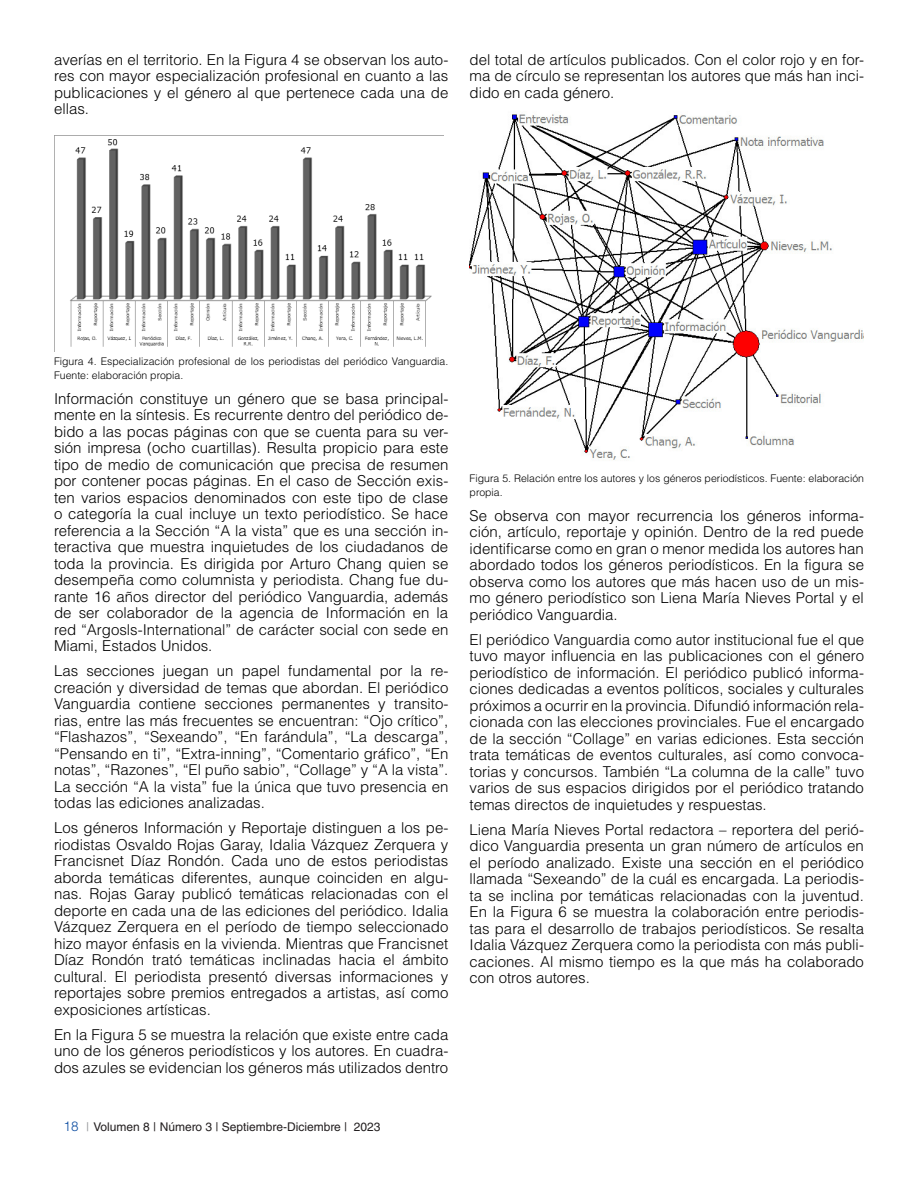
<style>
.page{position:relative;width:918px;height:1188px;background:#fff}
.page>*{position:absolute;margin:0;border:0;box-sizing:border-box;transform-origin:0 0}
.TEXTO{font:300 15px/16.5px "Helvetica LT Std";color:#000;text-align:justify}
.t1{font:12px "Helvetica LT Std";color:#231f20}
.pie_de_foto{font:300 10.5px/13.5px "Helvetica LT Std";color:#000}
.s1{font-weight:300;font-size:13.5px;color:#0d4da1}
.s2{color:#999b9e}
</style>
<div class="page">
<img style="left:54px;top:136px;width:378px;height:216px">
<img style="left:470px;top:111px;width:394px;height:349px">
<p class="TEXTO" style="left:54px;top:51px;width:396px">averías en el territorio. En la Figura 4 se observan los auto&shy;res con mayor especialización profesional en cuanto a las publicaciones y el género al que pertenece cada una de ellas.</p>
<p class="TEXTO" style="left:470px;top:51px;width:396px">del total de artículos publicados. Con el color rojo y en for&shy;ma de círculo se representan los autores que más han inci&shy;dido en cada género.</p>
<p class="pie_de_foto" style="left:54px;top:355px;width:396px">Figura 4. Especialización profesional de los periodistas del periódico Vanguardia.<br>Fuente: elaboración propia.</p>
<p class="TEXTO" style="left:54px;top:390px;width:396px">Información constituye un género que se basa principal&shy;mente en la síntesis. Es recurrente dentro del periódico de&shy;bido a las pocas páginas con que se cuenta para su ver&shy;sión impresa (ocho cuartillas). Resulta propicio para este tipo de medio de comunicación que precisa de resumen por contener pocas páginas. En el caso de Sección exis&shy;ten varios espacios denominados con este tipo de clase o categoría la cual incluye un texto periodístico. Se hace referencia a la Sección “A la vista” que es una sección in&shy;teractiva que muestra inquietudes de los ciudadanos de toda la provincia. Es dirigida por Arturo Chang quien se desempeña como columnista y periodista. Chang fue du&shy;rante 16 años director del periódico Vanguardia, además de ser colaborador de la agencia de Información en la red “Argosls-International” de carácter social con sede en Miami, Estados Unidos.</p>
<p class="TEXTO" style="left:54px;top:663px;width:396px">Las secciones juegan un papel fundamental por la re&shy;creación y diversidad de temas que abordan. El periódico Vanguardia contiene secciones permanentes y transito&shy;rias, entre las más frecuentes se encuentran: “Ojo crítico”, “Flashazos”, “Sexeando”, “En farándula”, “La descarga”, “Pensando en ti”, “Extra-inning”, “Comentario gráfico”, “En notas”, “Razones”, “El puño sabio”, “Collage” y “A la vista”.<br>La sección “A la vista” fue la única que tuvo presencia en todas las ediciones analizadas.</p>
<p class="TEXTO" style="left:54px;top:820px;width:396px">Los géneros Información y Reportaje distinguen a los pe&shy;riodistas Osvaldo Rojas Garay, Idalia Vázquez Zerquera y Francisnet Díaz Rondón. Cada uno de estos periodistas aborda temáticas diferentes, aunque coinciden en algu&shy;nas. Rojas Garay publicó temáticas relacionadas con el deporte en cada una de las ediciones del periódico. Idalia Vázquez Zerquera en el período de tiempo seleccionado hizo mayor énfasis en la vivienda. Mientras que Francisnet Díaz Rondón trató temáticas inclinadas hacia el ámbito cultural. El periodista presentó diversas informaciones y reportajes sobre premios entregados a artistas, así como exposiciones artísticas.</p>
<p class="TEXTO" style="left:54px;top:1026px;width:396px">En la Figura 5 se muestra la relación que existe entre cada uno de los géneros periodísticos y los autores. En cuadra&shy;dos azules se evidencian los géneros más utilizados dentro</p>
<p class="t1" style="left:64px;top:1120px;width:319px"><span class="s1">18</span> <span class="s2">|</span> Volumen 8 | Número 3 | Septiembre-Diciembre | 2023</p>
<p class="pie_de_foto" style="left:470px;top:472px;width:396px">Figura 5. Relación entre los autores y los géneros periodísticos. Fuente: elaboración propia.</p>
<p class="TEXTO" style="left:470px;top:507px;width:396px">Se observa con mayor recurrencia los géneros informa&shy;ción, artículo, reportaje y opinión. Dentro de la red puede identificarse como en gran o menor medida los autores han abordado todos los géneros periodísticos. En la figura se observa como los autores que más hacen uso de un mis&shy;mo género periodístico son Liena María Nieves Portal y el periódico Vanguardia.</p>
<p class="TEXTO" style="left:470px;top:631px;width:396px">El periódico Vanguardia como autor institucional fue el que tuvo mayor influencia en las publicaciones con el género periodístico de información. El periódico publicó informa&shy;ciones dedicadas a eventos políticos, sociales y culturales próximos a ocurrir en la provincia. Difundió información rela&shy;cionada con las elecciones provinciales. Fue el encargado de la sección “Collage” en varias ediciones. Esta sección trata temáticas de eventos culturales, así como convoca&shy;torias y concursos. También “La columna de la calle” tuvo varios de sus espacios dirigidos por el periódico tratando temas directos de inquietudes y respuestas.</p>
<p class="TEXTO" style="left:470px;top:821px;width:396px">Liena María Nieves Portal redactora – reportera del perió&shy;dico Vanguardia presenta un gran número de artículos en el período analizado. Existe una sección en el periódico llamada “Sexeando” de la cuál es encargada. La periodis&shy;ta se inclina por temáticas relacionadas con la juventud.<br>En la Figura 6 se muestra la colaboración entre periodis&shy;tas para el desarrollo de trabajos periodísticos. Se resalta Idalia Vázquez Zerquera como la periodista con más publi&shy;caciones. Al mismo tiempo es la que más ha colaborado con otros autores.</p>
</div>
